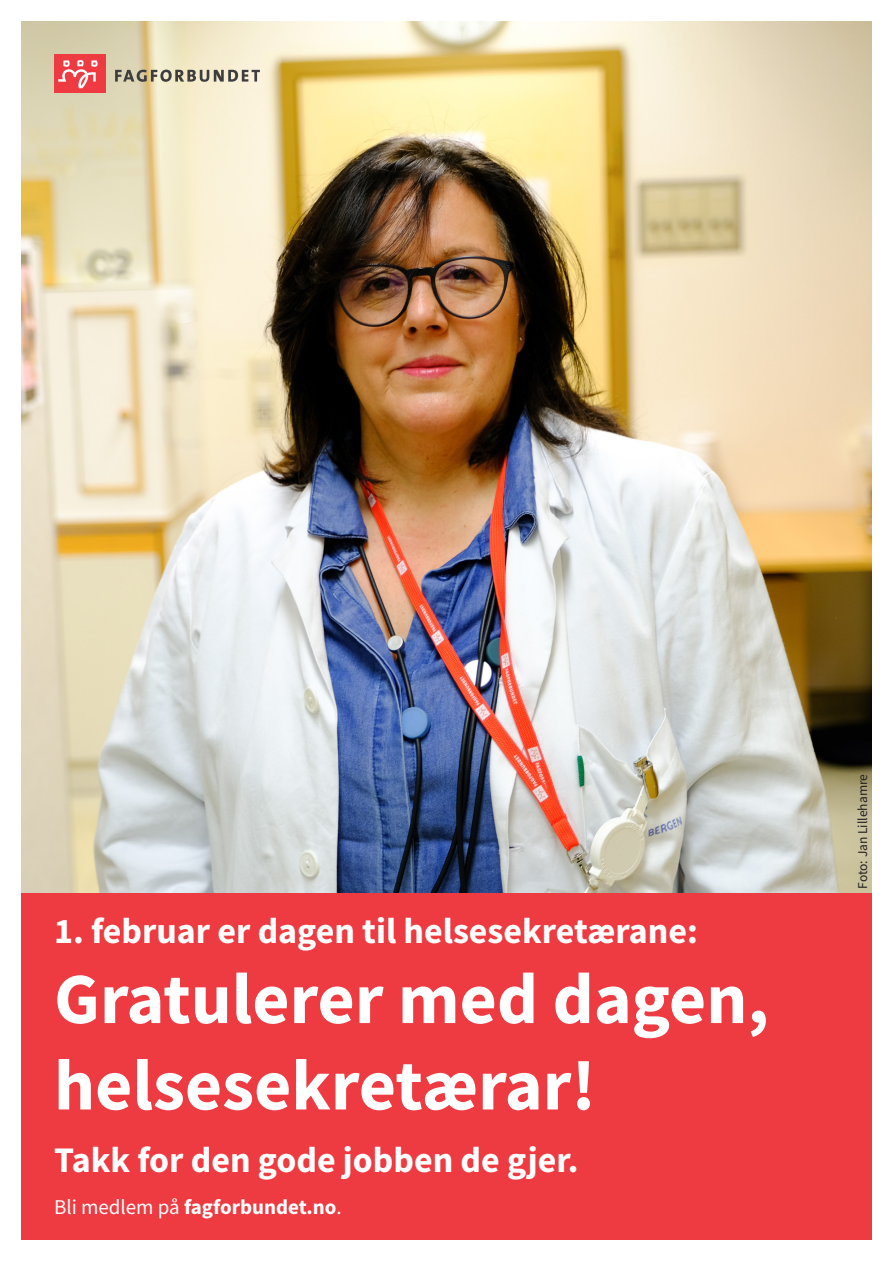
<style>
.page{position:relative;width:893px;height:1263px;background:#fff}
.page>*{position:absolute;margin:0;border:0;box-sizing:border-box;transform-origin:0 0}
.t1{font:700 72px/86.4px "Source Sans Pro";color:#fff}
.t2{font:700 36px "Source Sans Pro";color:#fff}
.t3{font:700 21px "Source Sans Pro";color:#fff}
.t4{font:13.5px "Source Sans Pro";color:#231f20}
.s1{font-weight:400}
</style>
<div class="page">
<img style="left:21px;top:21px;width:851px;height:872px">
<div style="left:21px;top:893px;width:851px;height:346px;background:#ee3a41"></div>
<div style="left:54px;top:54px;width:51px;height:38px;background:#ee3a41"></div>
<svg style="left:115px;top:70px;width:145px;height:12px;background:#9e9988"></svg>
<svg style="left:58px;top:60px;width:40px;height:28px"></svg>
<p class="t2" style="left:54px;top:906px;width:645px">1. februar er dagen til helsesekretærane:</p>
<p class="t1" style="left:54px;top:955px;width:716px">Gratulerer med dagen, helsesekretærar!</p>
<p class="t2" style="left:54px;top:1136px;width:526px">Takk for den gode jobben de gjer.</p>
<p class="t3" style="left:54px;top:1193px;width:289px"><span class="s1">Bli medlem på</span> fagforbundet.no<span class="s1">.</span></p>
<p class="t4" style="left:854px;top:889px;width:116px;rotate:-90deg">Foto: Jan Lillehamre</p>
</div>
